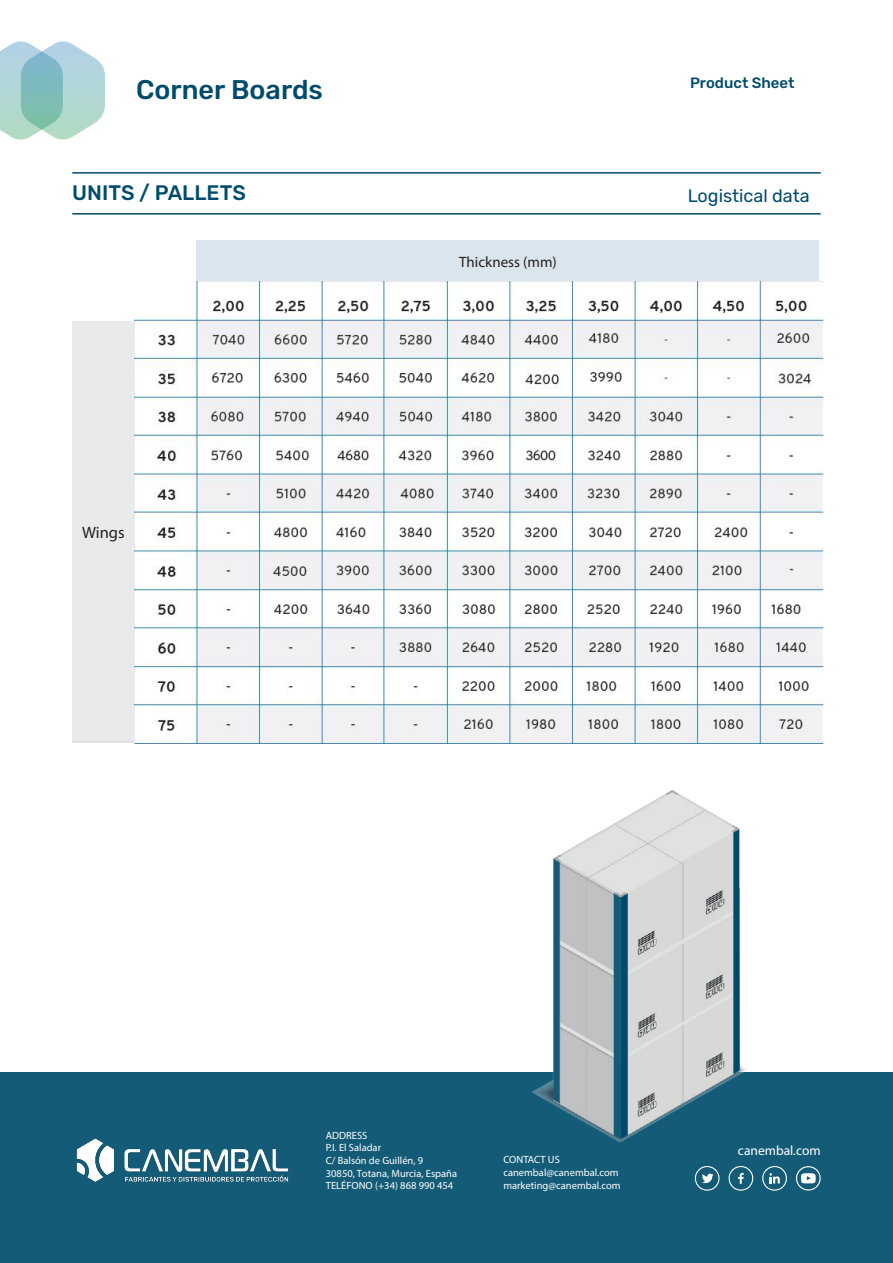
<style>
.page{position:relative;width:893px;height:1263px;background:#fff}
.page>*{position:absolute;margin:0;border:0;box-sizing:border-box;transform-origin:0 0}
.titular_1{font:500 27px "Rubik";color:#004b6c}
.Titular_2{font:500 21px "Rubik";color:#004b6c}
.t1{font:18px "Rubik";color:#004b6c}
.t2{font:16.5px "Myriad Pro";color:#231f20}
.t3{font:15px "Rubik";color:#004b6c}
.t4{font:15px "Myriad Pro";color:#231f20}
.titular_1-2{font:500 15px "Rubik";color:#004b6c}
.Texto_corrido{font:13.5px "Myriad Pro";color:#fff}
.t5{font:10.5px/12.6px "Myriad Pro";color:#fff}
</style>
<div class="page">
<svg style="left:0;top:41px;width:105px;height:99px;background:#aed4d4"></svg>
<div style="left:0;top:1072px;width:893px;height:191px;background:#145b77"></div>
<div style="left:197px;top:240px;width:622px;height:43px;background:#dbe5ed"></div>
<div style="left:72px;top:321px;width:63px;height:421px;background:#e9eaeb"></div>
<hr style="left:72px;top:742px;width:63px;height:1px;background:#d2cecd">
<hr style="left:72px;top:213px;width:749px;height:2px;background:#004b6c">
<hr style="left:72px;top:172px;width:749px;height:2px;background:#004b6c">
<img style="left:531px;top:790px;width:215px;height:352px">
<img style="left:76px;top:1138px;width:213px;height:44px">
<svg style="left:728px;top:1166px;width:26px;height:25px"></svg>
<svg style="left:694px;top:1166px;width:26px;height:25px"></svg>
<svg style="left:762px;top:1166px;width:25px;height:25px"></svg>
<svg style="left:796px;top:1166px;width:25px;height:24px"></svg>
<img style="left:135px;top:281px;width:689px;height:462px">
<h1 class="titular_1" style="left:155px;top:73px;width:134px">antoneras</h1>
<h3 class="t3" style="left:690px;top:74px;width:128px">Ficha de producto</h3>
<p class="titular_1" style="left:136px;top:74px;width:188px">Corner Boards</p>
<p class="titular_1-2" style="left:690px;top:74px;width:106px">Product Sheet</p>
<p class="Titular_2" style="left:72px;top:180px;width:175px">UNITS / PALLETS</p>
<p class="t1" style="left:688px;top:185px;width:124px">Logistical data</p>
<p class="t2" style="left:82px;top:522px;width:44px">Wings</p>
<p class="t4" style="left:459px;top:253px;width:99px">Thickness (mm)</p>
<p class="t5" style="left:326px;top:1129px;width:133px">ADDRESS<br>P.I. El Saladar<br>C/ Balsón de Guillén, 9<br>30850, Totana, Murcia, España<br>TELÉFONO (+34) 868 990 454</p>
<p class="t5" style="left:503px;top:1153px;width:58px">CONTACT US</p>
<p class="t5" style="left:503px;top:1166px;width:117px">canembal@canembal.com</p>
<p class="t5" style="left:503px;top:1179px;width:119px">marketing@canembal.com</p>
<p class="Texto_corrido" style="left:738px;top:1142px;width:84px">canembal.com</p>
</div>
